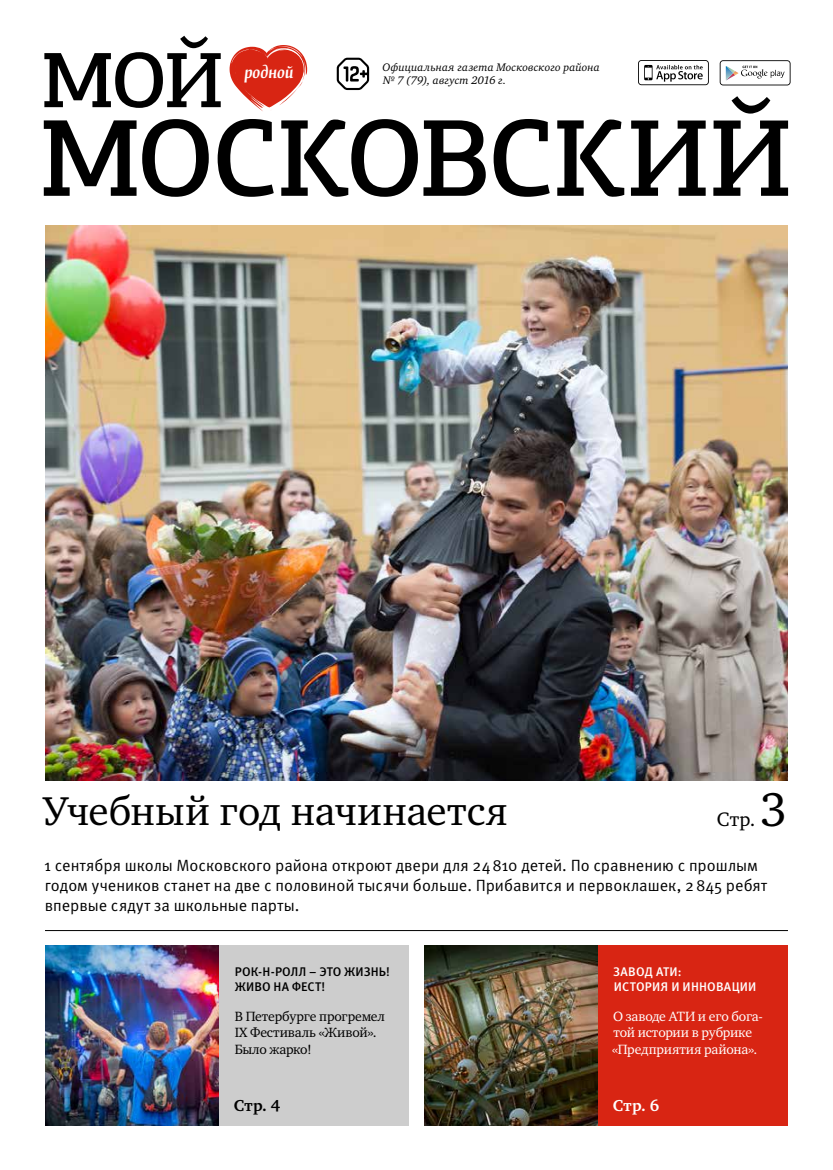
<style>
.page{position:relative;width:833px;height:1170px;background:#fff}
.page>*{position:absolute;margin:0;border:0;box-sizing:border-box;transform-origin:0 0}
.t1{font:500 78.88px "PF Agora Slab Pro";color:#000}
.t2{font:48.62px "Charter C";color:#000}
.t3{font:41.25px "Charter C";color:#000}
.t4{font:20px "Charter C";color:#000}
.t5{font:16.25px/20px "Meta Pro";color:#000}
.t6{font:700 16.25px "Charter C";color:#000}
.t7{font:700 16.25px "Charter C";color:#fff}
.t8{font:italic 500 15.25px "Fedra Serif B Pro";color:#fff}
.t9{font:13.75px/16.5px "Charter C";letter-spacing:-.01em;color:#fff}
.t10{font:13.75px/16.5px "Charter C";letter-spacing:-.01em;color:#000}
.t11{font:500 12.5px/15px "Meta Pro";letter-spacing:.005em;color:#000}
.t12{font:500 12.5px/15px "Meta Pro";letter-spacing:.015em;color:#fff}
.t13{font:italic 11.25px "Charter C";letter-spacing:.01em;color:#000}
</style>
<div class="page">
<svg style="left:638px;top:60px;width:71px;height:25px"></svg>
<svg style="left:719px;top:60px;width:71px;height:25px"></svg>
<svg style="left:337px;top:58px;width:32px;height:32px"></svg>
<svg style="left:44px;top:96px;width:744px;height:101px"></svg>
<img style="left:45px;top:945px;width:174px;height:180px">
<svg style="left:229px;top:45px;width:80px;height:66px"></svg>
<hr style="left:45px;top:930px;width:743px;height:1px;background:#000">
<div style="left:219px;top:945px;width:190px;height:180px;background:#cdcdcd"></div>
<img style="left:424px;top:945px;width:174px;height:180px">
<div style="left:598px;top:945px;width:190px;height:180px;background:#d82513"></div>
<img style="left:45px;top:225px;width:743px;height:555px">
<h1 class="t1" style="left:42px;top:31px;width:183px">МОЙ</h1>
<p class="t8" style="left:244px;top:63px;width:51px">родной</p>
<p class="t13" style="left:382px;top:61px;width:219px">Официальная газета Московского района</p>
<p class="t13" style="left:383px;top:74px;width:125px">№ 7 (79), август 2016 г.</p>
<h3 class="t3" style="left:43px;top:788px;width:466px">Учебный год начинается</h3>
<p class="t4" style="left:717px;top:808px;width:40px">Стр.</p>
<h2 class="t2" style="left:760px;top:782px;width:29px">3</h2>
<p class="t5" style="left:44px;top:855px;width:724px">1 сентября школы Московского района откроют двери для 24810 детей. По сравнению с прошлым годом учеников станет на две с половиной тысячи больше. Прибавится и первоклашек, 2845 ребят впервые сядут за школьные парты.</p>
<p class="t11" style="left:235px;top:964px;width:157px">РОК-Н-РОЛЛ – ЭТО ЖИЗНЬ!<br>ЖИВО НА ФЕСТ!</p>
<p class="t10" style="left:235px;top:1007px;width:152px">В Петербурге прогремел<br>IX Фестиваль «Живой».<br>Было жарко!</p>
<p class="t6" style="left:234px;top:1096px;width:48px">Стр. 4</p>
<p class="t12" style="left:613px;top:964px;width:145px">ЗАВОД АТИ:<br>ИСТОРИЯ И ИННОВАЦИИ</p>
<p class="t9" style="left:612px;top:1007px;width:152px">О заводе АТИ и его бога&shy;той истории в рубрике «Предприятия района».</p>
<p class="t7" style="left:613px;top:1096px;width:48px">Стр. 6</p>
</div>
